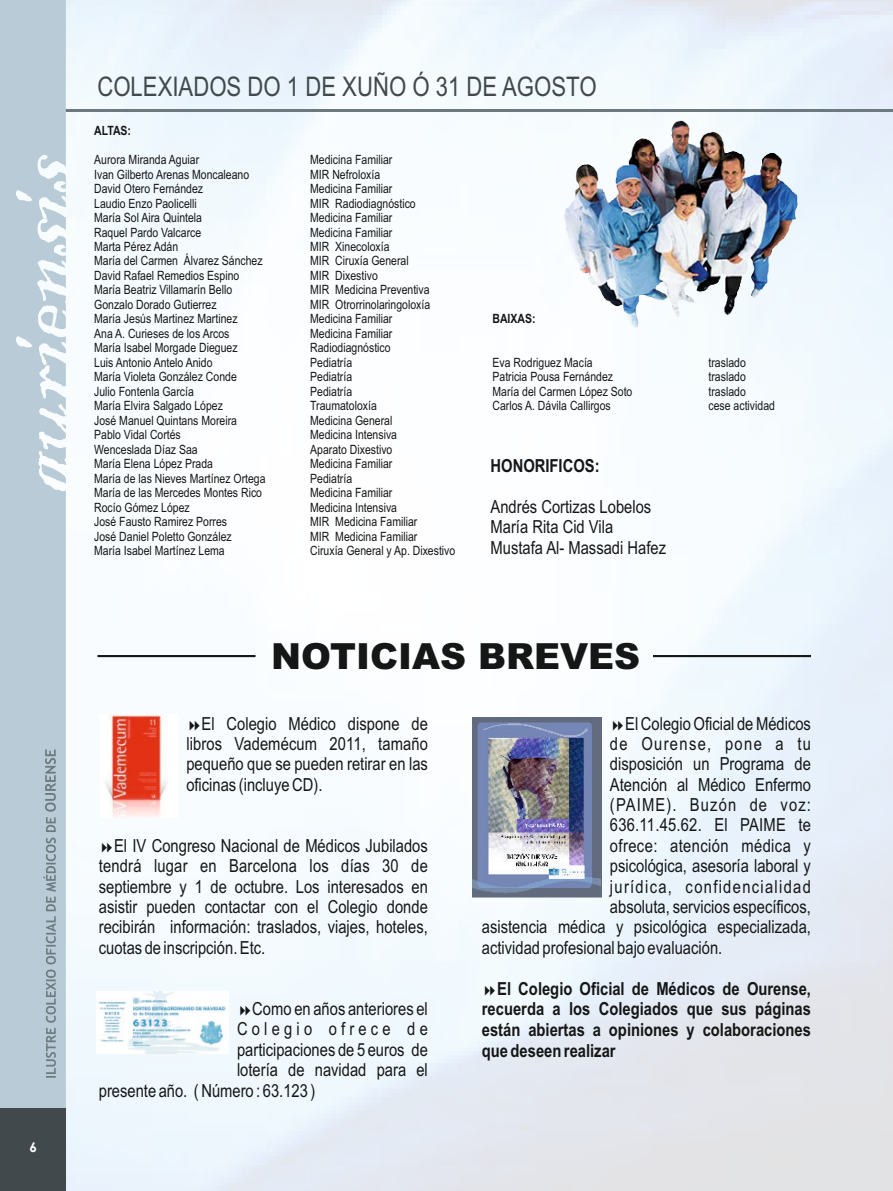
<style>
.page{position:relative;width:893px;height:1191px;background:#fff}
.page>*{position:absolute;margin:0;border:0;box-sizing:border-box;transform-origin:0 0}
.t1{font:900 36px "Arial";color:#151616}
.t2{font:27px "Arial Narrow";color:#41494d}
.t3{font:18px/20.4px "Arial Narrow";color:#151616}
.t4{font:700 18px "Arial Narrow";color:#151616}
.t5{font:18px "Arial Narrow";letter-spacing:.07em;color:#151616}
.t6{font:18px "Arial Narrow";letter-spacing:.02em;color:#151616}
.t7{font:18px "Arial Narrow";letter-spacing:.075em;color:#151616}
.t8{font:18px "Arial Narrow";letter-spacing:.235em;color:#151616}
.t9{font:700 13.5px "Century Gothic";color:#fff}
.t10{font:12.75px "Arial Narrow";color:#151616}
.t11{font:700 12.75px "Arial Narrow";color:#151616}
</style>
<div class="page">
<img style="left:66px;top:0;width:827px;height:1191px">
<hr style="left:0;top:109px;width:893px;height:3px;background:#6c797f">
<div style="left:0;top:0;width:66px;height:1108px;background:#b8cbd6"></div>
<div style="left:0;top:1108px;width:66px;height:83px;background:#41494d"></div>
<svg style="left:43px;top:817px;width:13px;height:260px;background:#a1b2bc"></svg>
<svg style="left:45px;top:749px;width:11px;height:62px"></svg>
<img style="left:545px;top:118px;width:286px;height:212px">
<img style="left:96px;top:991px;width:133px;height:63px">
<img style="left:101px;top:714px;width:77px;height:104px">
<img style="left:473px;top:718px;width:128px;height:179px">
<hr style="left:98px;top:655px;width:158px;height:2px;background:#151616">
<hr style="left:653px;top:655px;width:158px;height:2px;background:#151616">
<svg style="left:190px;top:720px;width:10px;height:10px"></svg>
<svg style="left:613px;top:720px;width:10px;height:10px"></svg>
<svg style="left:102px;top:842px;width:10px;height:10px"></svg>
<svg style="left:485px;top:985px;width:10px;height:10px"></svg>
<svg style="left:240px;top:1005px;width:10px;height:10px"></svg>
<p class="t9" style="left:30px;top:1141px;width:9px">6</p>
<h2 class="t2" style="left:97px;top:76px;width:501px">COLEXIADOS DO 1 DE XUÑO Ó 31 DE AGOSTO</h2>
<p class="t11" style="left:94px;top:126px;width:38px">ALTAS:</p>
<p class="t10" style="left:94px;top:155px;width:106px">Aurora Miranda Aguiar</p>
<p class="t10" style="left:310px;top:155px;width:84px">Medicina Familiar</p>
<p class="t10" style="left:94px;top:169px;width:157px">Ivan Gilberto Arenas Moncaleano</p>
<p class="t10" style="left:310px;top:169px;width:71px">MIR Nefroloxía</p>
<p class="t10" style="left:94px;top:184px;width:111px">David Otero Fernández</p>
<p class="t10" style="left:310px;top:184px;width:84px">Medicina Familiar</p>
<p class="t10" style="left:94px;top:198px;width:104px">Laudio Enzo Paolicelli</p>
<p class="t10" style="left:310px;top:198px;width:107px">MIR Radiodiagnóstico</p>
<p class="t10" style="left:94px;top:213px;width:109px">María Sol Aira Quintela</p>
<p class="t10" style="left:310px;top:213px;width:84px">Medicina Familiar</p>
<p class="t10" style="left:94px;top:227px;width:109px">Raquel Pardo Valcarce</p>
<p class="t10" style="left:310px;top:227px;width:84px">Medicina Familiar</p>
<p class="t10" style="left:94px;top:242px;width:85px">Marta Pérez Adán</p>
<p class="t10" style="left:310px;top:242px;width:81px">MIR Xinecoloxía</p>
<p class="t10" style="left:94px;top:256px;width:170px">María del Carmen Álvarez Sánchez</p>
<p class="t10" style="left:310px;top:256px;width:100px">MIR Ciruxía General</p>
<p class="t10" style="left:94px;top:271px;width:147px">David Rafael Remedios Espino</p>
<p class="t10" style="left:310px;top:271px;width:69px">MIR Dixestivo</p>
<p class="t10" style="left:94px;top:285px;width:139px">María Beatriz Villamarín Bello</p>
<p class="t10" style="left:310px;top:285px;width:121px">MIR Medicina Preventiva</p>
<p class="t10" style="left:94px;top:300px;width:124px">Gonzalo Dorado Gutierrez</p>
<p class="t10" style="left:310px;top:300px;width:122px">MIR Otrorrinolaringoloxía</p>
<p class="t10" style="left:94px;top:314px;width:145px">María Jesús Martinez Martinez</p>
<p class="t10" style="left:310px;top:314px;width:84px">Medicina Familiar</p>
<p class="t10" style="left:94px;top:329px;width:137px">Ana A. Curieses de los Arcos</p>
<p class="t10" style="left:310px;top:329px;width:84px">Medicina Familiar</p>
<p class="t10" style="left:94px;top:343px;width:145px">María Isabel Morgade Dieguez</p>
<p class="t10" style="left:310px;top:343px;width:82px">Radiodiagnóstico</p>
<p class="t10" style="left:94px;top:357px;width:120px">Luis Antonio Antelo Anido</p>
<p class="t10" style="left:310px;top:357px;width:43px">Pediatría</p>
<p class="t10" style="left:94px;top:372px;width:144px">María Violeta González Conde</p>
<p class="t10" style="left:310px;top:372px;width:43px">Pediatría</p>
<p class="t10" style="left:94px;top:386px;width:101px">Julio Fontenla García</p>
<p class="t10" style="left:310px;top:386px;width:43px">Pediatría</p>
<p class="t10" style="left:94px;top:401px;width:130px">María Elvira Salgado López</p>
<p class="t10" style="left:310px;top:401px;width:68px">Traumatoloxía</p>
<p class="t10" style="left:94px;top:415px;width:144px">José Manuel Quintans Moreira</p>
<p class="t10" style="left:310px;top:415px;width:84px">Medicina General</p>
<p class="t10" style="left:94px;top:430px;width:88px">Pablo Vidal Cortés</p>
<p class="t10" style="left:310px;top:430px;width:88px">Medicina Intensiva</p>
<p class="t10" style="left:94px;top:444px;width:105px">Wenceslada Díaz Saa</p>
<p class="t10" style="left:310px;top:444px;width:84px">Aparato Dixestivo</p>
<p class="t10" style="left:94px;top:459px;width:120px">María Elena López Prada</p>
<p class="t10" style="left:310px;top:459px;width:84px">Medicina Familiar</p>
<p class="t10" style="left:94px;top:473px;width:173px">María de las Nieves Martínez Ortega</p>
<p class="t10" style="left:310px;top:473px;width:43px">Pediatría</p>
<p class="t10" style="left:94px;top:488px;width:169px">María de las Mercedes Montes Rico</p>
<p class="t10" style="left:310px;top:488px;width:84px">Medicina Familiar</p>
<p class="t10" style="left:94px;top:502px;width:97px">Rocío Gómez López</p>
<p class="t10" style="left:310px;top:502px;width:88px">Medicina Intensiva</p>
<p class="t10" style="left:94px;top:517px;width:134px">José Fausto Ramirez Porres</p>
<p class="t10" style="left:310px;top:517px;width:109px">MIR Medicina Familiar</p>
<p class="t10" style="left:94px;top:531px;width:139px">José Daniel Poletto González</p>
<p class="t10" style="left:310px;top:531px;width:109px">MIR Medicina Familiar</p>
<p class="t10" style="left:94px;top:546px;width:132px">María Isabel Martínez Lema</p>
<p class="t10" style="left:310px;top:546px;width:147px">Ciruxía General y Ap. Dixestivo</p>
<p class="t11" style="left:492px;top:314px;width:45px">BAIXAS:</p>
<p class="t10" style="left:492px;top:357px;width:102px">Eva Rodriguez Macía</p>
<p class="t10" style="left:708px;top:357px;width:39px">traslado</p>
<p class="t10" style="left:492px;top:372px;width:122px">Patricia Pousa Fernández</p>
<p class="t10" style="left:708px;top:372px;width:39px">traslado</p>
<p class="t10" style="left:492px;top:386px;width:141px">María del Carmen López Soto</p>
<p class="t10" style="left:708px;top:386px;width:39px">traslado</p>
<p class="t10" style="left:492px;top:401px;width:120px">Carlos A. Dávila Callirgos</p>
<p class="t10" style="left:708px;top:401px;width:68px">cese actividad</p>
<h3 class="t4" style="left:490px;top:459px;width:111px">HONORIFICOS:</h3>
<h3 class="t3" style="left:490px;top:498px;width:177px">Andrés Cortizas Lobelos<br>María Rita Cid Vila<br>Mustafa Al- Massadi Hafez</h3>
<h1 class="t1" style="left:271px;top:643px;width:371px">NOTICIAS BREVES</h1>
<h3 class="t3" style="left:202px;top:714px;width:228px">El Colegio Médico dispone de</h3>
<h3 class="t3" style="left:625px;top:714px;width:187px">El Colegio Oficial de Médicos</h3>
<h3 class="t3" style="left:186px;top:735px;width:243px">libros Vademécum 2011, tamaño</h3>
<h3 class="t7" style="left:610px;top:737px;width:203px">de Ourense, pone a tu</h3>
<h3 class="t3" style="left:186px;top:755px;width:243px">pequeño que se pueden retirar en las</h3>
<h3 class="t3" style="left:610px;top:755px;width:203px">disposición un Programa de</h3>
<h3 class="t3" style="left:186px;top:776px;width:138px">oficinas (incluye CD).</h3>
<h3 class="t3" style="left:610px;top:776px;width:203px;text-align:justify">Atención al Médico Enfermo (PAIME). Buzón de voz:<br>636.11.45.62. El PAIME te</h3>
<h3 class="t3" style="left:114px;top:837px;width:315px">El IV Congreso Nacional de Médicos Jubilados</h3>
<h3 class="t6" style="left:610px;top:838px;width:203px">ofrece: atención médica y</h3>
<h3 class="t3" style="left:99px;top:857px;width:331px">tendrá lugar en Barcelona los días 30 de</h3>
<h3 class="t3" style="left:610px;top:857px;width:203px">psicológica, asesoría laboral y</h3>
<h3 class="t3" style="left:99px;top:877px;width:331px">septiembre y 1 de octubre. Los interesados en</h3>
<h3 class="t5" style="left:610px;top:879px;width:203px">jurídica, confidencialidad</h3>
<h3 class="t3" style="left:99px;top:898px;width:331px">asistir pueden contactar con el Colegio donde</h3>
<h3 class="t3" style="left:610px;top:898px;width:203px">absoluta, servicios específicos,</h3>
<h3 class="t3" style="left:99px;top:918px;width:331px">recibirán información: traslados, viajes, hoteles,</h3>
<h3 class="t3" style="left:482px;top:918px;width:331px">asistencia médica y psicológica especializada,</h3>
<h3 class="t3" style="left:99px;top:939px;width:168px">cuotas de inscripción. Etc.</h3>
<h3 class="t3" style="left:482px;top:939px;width:242px">actividad profesional bajo evaluación.</h3>
<h3 class="t4" style="left:497px;top:981px;width:315px">El Colegio Oficial de Médicos de Ourense,</h3>
<h3 class="t3" style="left:252px;top:1000px;width:177px">Como en años anteriores el</h3>
<h3 class="t4" style="left:482px;top:1002px;width:331px">recuerda a los Colegiados que sus páginas</h3>
<h3 class="t8" style="left:237px;top:1022px;width:192px">Colegio ofrece de</h3>
<h3 class="t4" style="left:482px;top:1022px;width:331px">están abiertas a opiniones y colaboraciones</h3>
<h3 class="t3" style="left:237px;top:1040px;width:192px">participaciones de 5 euros de</h3>
<h3 class="t4" style="left:482px;top:1043px;width:135px">que deseen realizar</h3>
<h3 class="t3" style="left:99px;top:1061px;width:331px;text-indent:138px">lotería de navidad para el presente año. ( Número : 63.123 )</h3>
</div>
